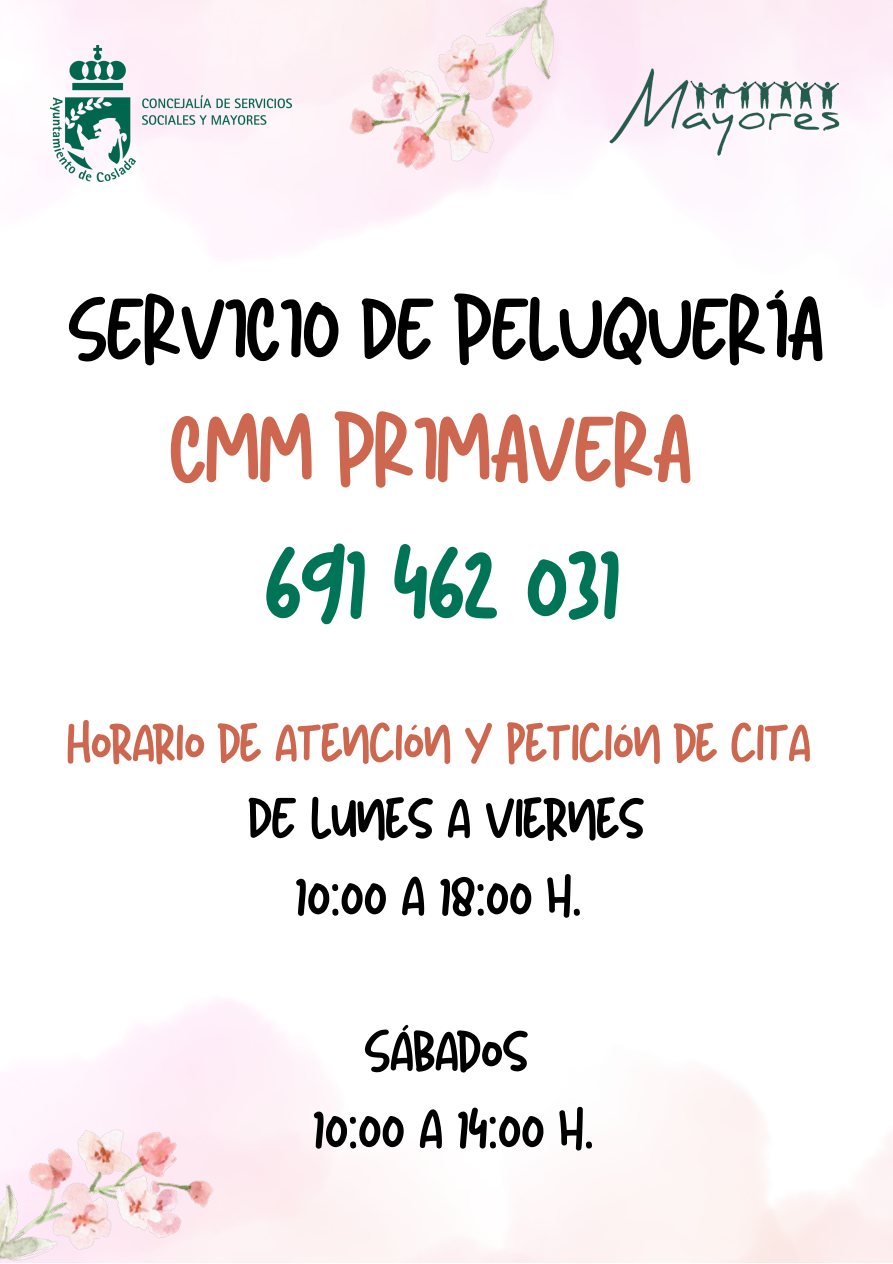
<style>
.page{position:relative;width:893px;height:1264px;background:#fff}
.page>*{position:absolute;margin:0;border:0;box-sizing:border-box;transform-origin:0 0}
.t1{font:101.25px "New Sun Yandi Designs";color:#007457}
.t2{font:89.25px "New Sun Yandi Designs";color:#cd674f}
.t3{font:83.85px "New Sun Yandi Designs";color:#000}
.t4{font:55.5px/77.6px "New Sun Yandi Designs";color:#000;text-align:center}
.t5{font:52.5px "New Sun Yandi Designs";color:#cd674f}
</style>
<div class="page">
<img style="left:43px;top:0;width:292px;height:244px">
<img style="left:337px;top:0;width:251px;height:207px">
<img style="left:0;top:1088px;width:222px;height:174px">
<img style="left:51px;top:46px;width:240px;height:136px">
<img style="left:602px;top:61px;width:247px;height:105px">
<h3 class="t3" style="left:69px;top:288px;width:756px">SERVICIO DE PELUQUERÍA</h3>
<h2 class="t2" style="left:171px;top:406px;width:522px">CMM PRIMAVERA</h2>
<h1 class="t1" style="left:266px;top:533px;width:356px">691 462 031</h1>
<p class="t5" style="left:68px;top:717px;width:744px">HORARIO DE ATENCIÓN Y PETICIÓN DE CITA</p>
<p class="t4" style="left:249px;top:783px;width:396px">DE LUNES A VIERNES<br>10:00 A 18:00 H.</p>
<p class="t4" style="left:314px;top:1016px;width:282px">SÁBADOS<br>10:00 A 14:00 H.</p>
</div>
